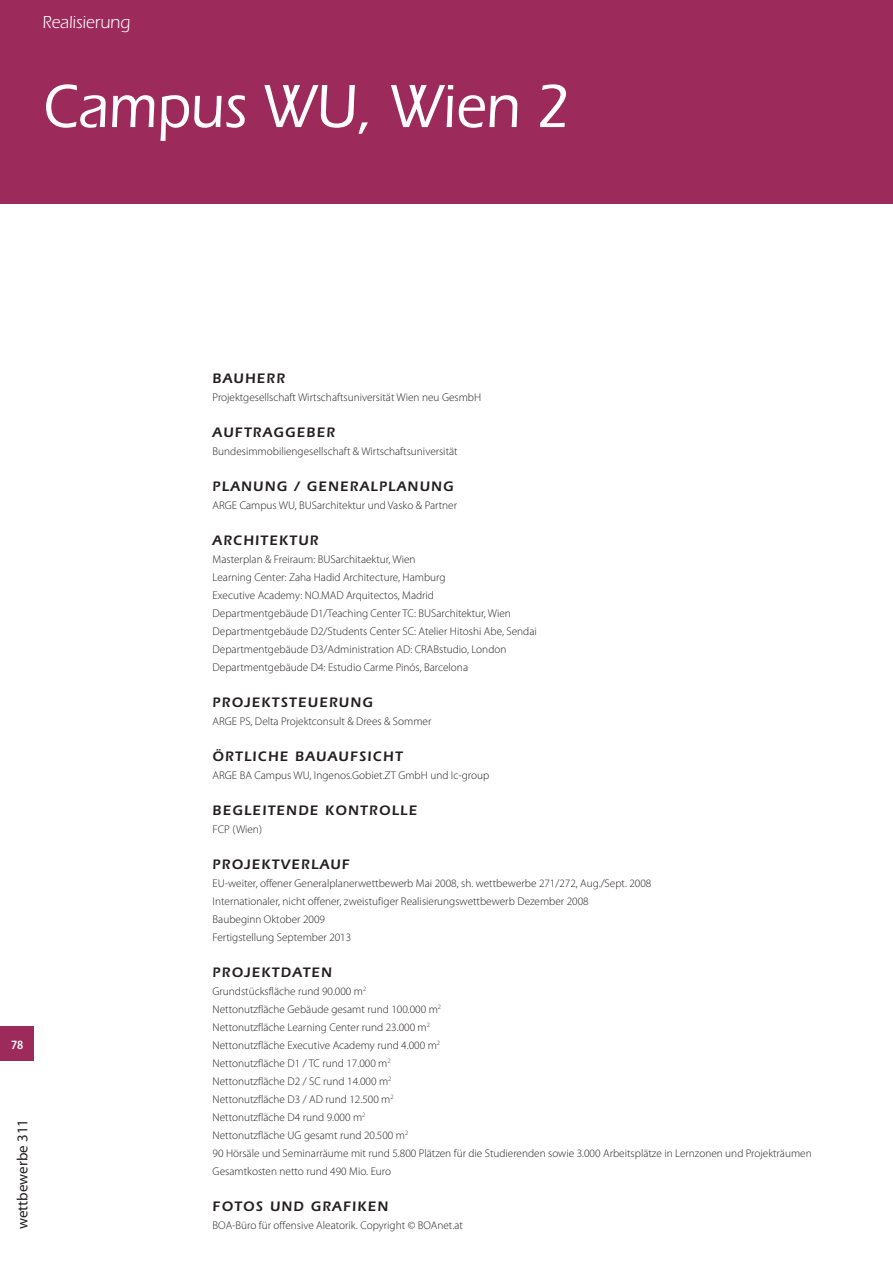
<style>
.page{position:relative;width:893px;height:1263px;background:#fff}
.page>*{position:absolute;margin:0;border:0;box-sizing:border-box;transform-origin:0 0}
.t1{font:500 63px "ITC Eras Std";color:#fff;scale:.9 1}
.t2{font:18px "ITC Eras Std";color:#fff;scale:.95 1}
.t3{font:15px "Myriad Pro";color:#231f20}
.t4{font:600 14.25px "ITC Eras Std";letter-spacing:.1em;color:#231f20;scale:.95 1}
.t5{font:600 12.75px "Myriad Pro";color:#fff;scale:.9 1}
.t6{font:300 11.25px/18px "Myriad Pro";color:#231f20}
</style>
<div class="page">
<div style="left:0;top:1027px;width:34px;height:34px;background:#9c2a5b"></div>
<div style="left:0;top:0;width:893px;height:204px;background:#9c2a5b"></div>
<h2 class="t2" style="left:43px;top:12px;width:94px">Realisierung</h2>
<h1 class="t1" style="left:43px;top:71px;width:587px">Campus WU, Wien 2</h1>
<p class="t5" style="left:11px;top:1036px;width:15px">78</p>
<h3 class="t3" style="left:13px;top:1229px;width:112px;rotate:-90deg">wettbewerbe 311</h3>
<p class="t4" style="left:213px;top:370px;width:78px">BAUHERR</p>
<p class="t6" style="left:213px;top:388px;width:270px">Projektgesellschaft Wirtschaftsuniversität Wien neu GesmbH</p>
<p class="t4" style="left:213px;top:424px;width:130px">AUFTRAGGEBER</p>
<p class="t6" style="left:213px;top:442px;width:247px">Bundesimmobiliengesellschaft &amp; Wirtschaftsuniversität</p>
<p class="t4" style="left:213px;top:478px;width:255px">PLANUNG / GENERALPLANUNG</p>
<p class="t6" style="left:213px;top:496px;width:246px">ARGE Campus WU, BUSarchitektur und Vasko &amp; Partner</p>
<p class="t4" style="left:213px;top:532px;width:113px">ARCHITEKTUR</p>
<p class="t6" style="left:213px;top:550px;width:326px">Masterplan &amp; Freiraum: BUSarchitaektur, Wien<br>Learning Center: Zaha Hadid Architecture, Hamburg<br>Executive Academy: NO.MAD Arquitectos, Madrid<br>Departmentgebäude D1/Teaching Center TC: BUSarchitektur, Wien Departmentgebäude D2/Students Center SC: Atelier Hitoshi Abe, Sendai Departmentgebäude D3/Administration AD: CRABstudio, London Departmentgebäude D4: Estudio Carme Pinós, Barcelona</p>
<p class="t4" style="left:213px;top:694px;width:170px">PROJEKTSTEUERUNG</p>
<p class="t6" style="left:213px;top:712px;width:220px">ARGE PS, Delta Projektconsult &amp; Drees &amp; Sommer</p>
<p class="t4" style="left:213px;top:748px;width:201px">ÖRTLICHE BAUAUFSICHT</p>
<p class="t6" style="left:213px;top:766px;width:278px">ARGE BA Campus WU, Ingenos.Gobiet.ZT GmbH und Ic-group</p>
<p class="t4" style="left:213px;top:802px;width:217px">BEGLEITENDE KONTROLLE</p>
<p class="t6" style="left:213px;top:820px;width:51px">FCP (Wien)</p>
<p class="t4" style="left:213px;top:856px;width:146px">PROJEKTVERLAUF</p>
<p class="t6" style="left:213px;top:874px;width:440px">EU-weiter, offener Generalplanerwettbewerb Mai 2008, sh. wettbewerbe 271/272, Aug./Sept. 2008<br>Internationaler, nicht offener, zweistufiger Realisierungswettbewerb Dezember 2008<br>Baubeginn Oktober 2009<br>Fertigstellung September 2013</p>
<p class="t4" style="left:213px;top:964px;width:127px">PROJEKTDATEN</p>
<p class="t6" style="left:213px;top:982px;width:601px">Grundstücksfläche rund 90.000 m<sup>2<br></sup>Nettonutzfläche Gebäude gesamt rund 100.000 m<sup>2<br></sup>Nettonutzfläche Learning Center rund 23.000 m<sup>2<br></sup>Nettonutzfläche Executive Academy rund 4.000 m<sup>2<br></sup>Nettonutzfläche D1 / TC rund 17.000 m<sup>2<br></sup>Nettonutzfläche D2 / SC rund 14.000 m<sup>2<br></sup>Nettonutzfläche D3 / AD rund 12.500 m<sup>2<br></sup>Nettonutzfläche D4 rund 9.000 m<sup>2<br></sup>Nettonutzfläche UG gesamt rund 20.500 m<sup>2<br></sup>90 Hörsäle und Seminarräume mit rund 5.800 Plätzen für die Studierenden sowie 3.000 Arbeitsplätze in Lernzonen und Projekträumen Gesamtkosten netto rund 490 Mio. Euro</p>
<p class="t4" style="left:213px;top:1198px;width:186px">FOTOS UND GRAFIKEN</p>
<p class="t6" style="left:213px;top:1216px;width:252px">BOA-Büro für offensive Aleatorik. Copyright © BOAnet.at</p>
</div>
